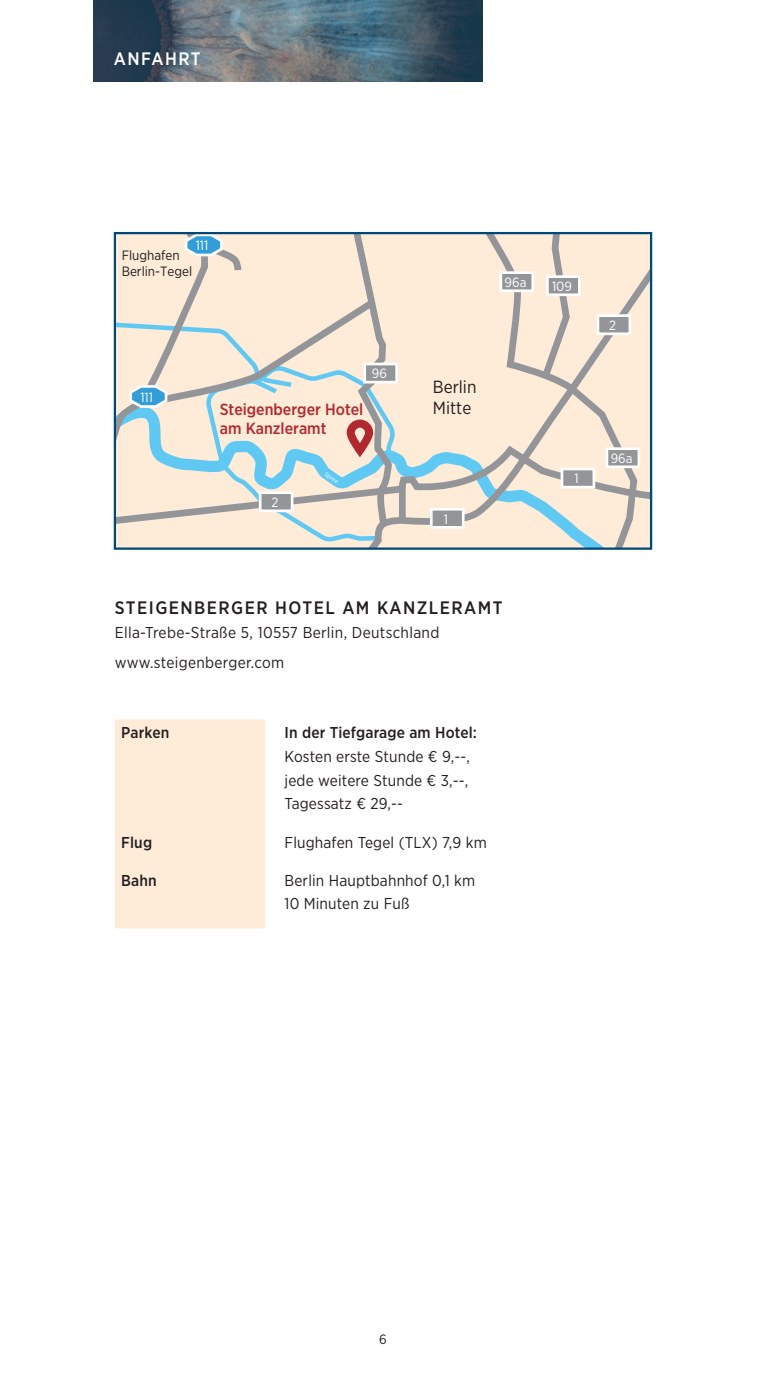
<style>
.page{position:relative;width:766px;height:1378px;background:#fff}
.page>*{position:absolute;margin:0;border:0;box-sizing:border-box;transform-origin:0 0}
.t1{font:500 18px "Gotham Narrow";letter-spacing:.08em;color:#231f20}
.t2{font:500 18px "Gotham Narrow";letter-spacing:.08em;color:#fff}
.t3{font:17.55px "Gotham Narrow";color:#231f20}
.t4{font:500 16.2px "Gotham Narrow";color:#b1292f}
.t5{font:15.75px/23.6px "Gotham Narrow";letter-spacing:.01em;color:#231f20}
.t6{font:500 15.75px "Gotham Narrow";letter-spacing:.01em;color:#231f20}
.t7{font:13.5px/16.2px "Gotham Narrow";color:#231f20}
.t8{font:13.5px "Gotham Narrow";color:#fff}
.t9{font:6.08px "Gotham Narrow";color:#fff}
</style>
<div class="page">
<svg style="left:117px;top:235px;width:532px;height:312px;background:#e9e0d3"></svg>
<div style="left:597px;top:316px;width:32px;height:18px;background:#939598"></div>
<div style="left:596px;top:314px;width:35px;height:21px;border:3px solid #fff"></div>
<div style="left:431px;top:509px;width:32px;height:18px;background:#939598"></div>
<div style="left:430px;top:508px;width:34px;height:21px;border:3px solid #fff"></div>
<div style="left:606px;top:449px;width:32px;height:18px;background:#939598"></div>
<div style="left:605px;top:447px;width:35px;height:21px;border:3px solid #fff"></div>
<div style="left:561px;top:469px;width:32px;height:18px;background:#939598"></div>
<div style="left:560px;top:468px;width:35px;height:20px;border:3px solid #fff"></div>
<div style="left:260px;top:493px;width:32px;height:18px;background:#939598"></div>
<div style="left:259px;top:491px;width:34px;height:21px;border:3px solid #fff"></div>
<div style="left:547px;top:277px;width:32px;height:18px;background:#939598"></div>
<div style="left:546px;top:275px;width:34px;height:21px;border:3px solid #fff"></div>
<div style="left:500px;top:273px;width:32px;height:18px;background:#939598"></div>
<div style="left:499px;top:271px;width:35px;height:21px;border:3px solid #fff"></div>
<div style="left:364px;top:364px;width:32px;height:18px;background:#939598"></div>
<div style="left:363px;top:363px;width:35px;height:20px;border:3px solid #fff"></div>
<div style="left:114px;top:232px;width:538px;height:318px;border:2px solid #004876"></div>
<div style="left:115px;top:719px;width:150px;height:209px;background:#feebd8"></div>
<img style="left:93px;top:0;width:389px;height:81px">
<p class="t2" style="left:114px;top:47px;width:88px">ANFAHRT</p>
<p class="t8" style="left:196px;top:237px;width:14px">111</p>
<p class="t7" style="left:122px;top:247px;width:72px">Flughafen<br>Berlin-Tegel</p>
<p class="t8" style="left:504px;top:274px;width:23px">96a</p>
<p class="t8" style="left:552px;top:278px;width:21px">109</p>
<p class="t8" style="left:140px;top:389px;width:14px">111</p>
<p class="t8" style="left:372px;top:365px;width:17px">96</p>
<p class="t3" style="left:433px;top:376px;width:45px">Berlin</p>
<p class="t4" style="left:220px;top:399px;width:145px">Steigenberger Hotel</p>
<p class="t3" style="left:433px;top:397px;width:40px">Mitte</p>
<p class="t4" style="left:220px;top:418px;width:108px">am Kanzleramt</p>
<p class="t8" style="left:271px;top:494px;width:8px">2</p>
<p class="t9" style="left:327px;top:470px;width:16px;rotate:34deg">Spree</p>
<p class="t8" style="left:443px;top:510px;width:6px">1</p>
<p class="t1" style="left:115px;top:596px;width:389px">STEIGENBERGER HOTEL AM KANZLERAMT</p>
<p class="t5" style="left:115px;top:617px;width:326px;line-height:29.9px">Ella-Trebe-Straße 5, 10557 Berlin, Deutschland www.steigenberger.com</p>
<p class="t6" style="left:121px;top:723px;width:50px">Parken</p>
<p class="t6" style="left:284px;top:723px;width:194px">In der Tiefgarage am Hotel:</p>
<p class="t5" style="left:284px;top:744px;width:187px;text-align:justify">Kosten erste Stunde € 9,--, jede weitere Stunde € 3,--, Tagessatz € 29,--</p>
<p class="t6" style="left:121px;top:832px;width:32px">Flug</p>
<p class="t5" style="left:284px;top:830px;width:204px">Flughafen Tegel (TLX) 7,9 km</p>
<p class="t6" style="left:121px;top:870px;width:37px">Bahn</p>
<p class="t5" style="left:284px;top:868px;width:192px">Berlin Hauptbahnhof 0,1 km<br>10 Minuten zu Fuß</p>
<p class="t8" style="left:574px;top:470px;width:6px">1</p>
<p class="t8" style="left:609px;top:317px;width:8px">2</p>
<p class="t8" style="left:610px;top:450px;width:23px">96a</p>
<p class="t7" style="left:379px;top:1331px;width:9px">6</p>
</div>
